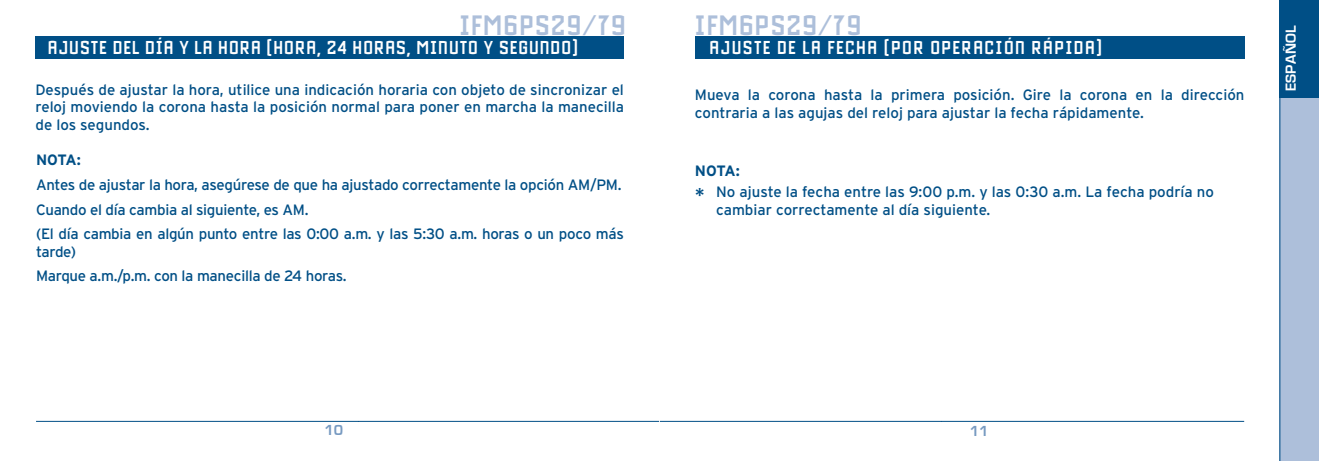
<style>
.page{position:relative;width:1319px;height:461px;background:#fff}
.page>*{position:absolute;margin:0;border:0;box-sizing:border-box;transform-origin:0 0}
.t1{font:700 30px "Drukpa";letter-spacing:.04em;color:#adbfda}
.t2{font:700 20px "Drukpa";letter-spacing:.05em;color:#fff}
.t3{font:700 20px "Drukpa";letter-spacing:.07em;color:#fff}
.t4{font:15px/17.5px "Interstate";letter-spacing:-.015em;color:#004f86}
.t5{font:700 15px "Eurostile";letter-spacing:.025em;color:#fff}
.t6{font:700 15px "Interstate";color:#004f86}
.t7{font:700 15px "Eurostile";color:#779ac1}
.s1{font-weight:700}
.s2{font-size:20px}
</style>
<div class="page">
<hr style="left:358px;top:421px;width:301px;height:1px;background:#004f86">
<hr style="left:36px;top:421px;width:322px;height:1px;background:#004f86">
<div style="left:35px;top:36px;width:589px;height:22px;background:#004f86"></div>
<div style="left:694px;top:36px;width:550px;height:22px;background:#004f86"></div>
<hr style="left:659px;top:421px;width:282px;height:1px;background:#004f86">
<hr style="left:941px;top:421px;width:302px;height:1px;background:#004f86">
<div style="left:1278px;top:0;width:40px;height:461px;background:#adbfda"></div>
<div style="left:1278px;top:0;width:40px;height:98px;background:#004f86"></div>
<hr style="left:1279px;top:0;width:1px;height:461px;background:#004f86">
<h1 class="t1" style="left:459px;top:9px;width:168px">IFM6PS29/79</h1>
<h1 class="t1" style="left:694px;top:9px;width:168px">IFM6PS29/79</h1>
<h2 class="t2" style="left:48px;top:37px;width:531px">AJUSTE DEL DÍA Y LA HORA (HORA, 24 HORAS, MINUTO Y SEGUNDO)</h2>
<h2 class="t3" style="left:709px;top:37px;width:394px">AJUSTE DE LA FECHA (POR OPERACIÓN RÁPIDA)</h2>
<p class="t4" style="left:35px;top:81px;width:590px;text-align:justify">Después de ajustar la hora, utilice una indicación horaria con objeto de sincronizar el reloj moviendo la corona hasta la posición normal para poner en marcha la manecilla de los segundos.</p>
<p class="t6" style="left:36px;top:152px;width:46px">NOTA:</p>
<p class="t4" style="left:36px;top:172px;width:589px;line-height:24.5px">Antes de ajustar la hora, asegúrese de que ha ajustado correctamente la opción AM/PM.<br>Cuando el día cambia al siguiente, es AM.<br>(El día cambia en algún punto entre las 0:00 a.m. y las 5:30 a.m. horas o un poco más</p>
<p class="t4" style="left:36px;top:239px;width:312px;line-height:24.5px">tarde)<br>Marque a.m./p.m. con la manecilla de 24 horas.</p>
<p class="t4" style="left:694px;top:86px;width:551px">Mueva la corona hasta la primera posición. Gire la corona en la dirección contraria a las agujas del reloj para ajustar la fecha rápidamente.</p>
<p class="t4" style="left:694px;top:160px;width:520px;line-height:21px"><span class="s1">NOTA:<br></span><span class="s2">*</span> No ajuste la fecha entre las 9:00 p.m. y las 0:30 a.m. La fecha podría no</p>
<p class="t4" style="left:716px;top:200px;width:276px">cambiar correctamente al día siguiente.</p>
<p class="t5" style="left:1282px;top:91px;width:68px;rotate:-90deg">Español</p>
<p class="t7" style="left:324px;top:422px;width:20px">10</p>
<p class="t7" style="left:969px;top:422px;width:20px">11</p>
</div>
